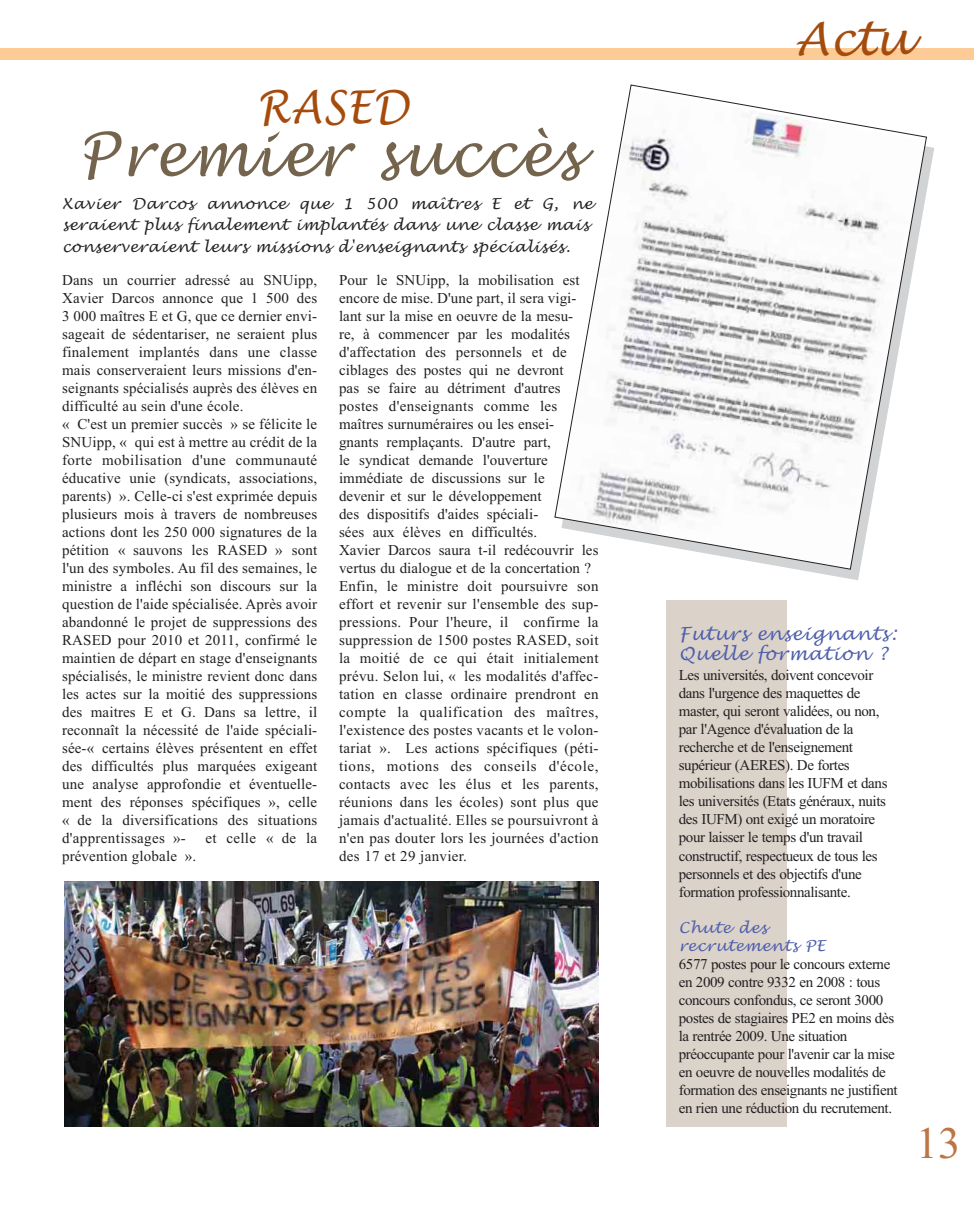
<style>
.page{position:relative;width:974px;height:1209px;background:#fff}
.page>*{position:absolute;margin:0;border:0;box-sizing:border-box;transform-origin:0 0}
.t1{font:italic 60px "Lucida Handwriting";letter-spacing:.05em;color:#74644d;scale:.94 1}
.t2{font:italic 45px "Lucida Handwriting";letter-spacing:.03em;color:#a54c0d;scale:.9 1}
.t3{font:italic 45px "Lucida Handwriting";color:#a44c0e}
.t4{font:45px "Times New Roman";color:#be7545}
.t5{font:italic 18px/19.5px "Lucida Handwriting";letter-spacing:.05em;color:#4e5fab}
.t6{font:15px/18px "Times New Roman";letter-spacing:.01em;color:#231f20}
.t7{font:15px/18px "Times New Roman";letter-spacing:-.025em;color:#231f20}
.t8{font:italic 15px/21.3px "Lucida Handwriting";letter-spacing:.045em;color:#231f20}
.t9{font:italic 15px/18px "Lucida Handwriting";letter-spacing:.05em;color:#4e5fab}
</style>
<div class="page">
<div style="left:1px;top:48px;width:973px;height:11px;background:#fdcb95"></div>
<div style="left:666px;top:600px;width:120px;height:526px;background:#dbd2ca"></div>
<img style="left:64px;top:881px;width:534px;height:245px">
<svg style="left:554px;top:84px;width:373px;height:486px"></svg>
<h2 class="t2" style="left:257px;top:85px;width:169px">RASED</h2>
<h1 class="t1" style="left:79px;top:124px;width:534px">Premier succès</h1>
<p class="t8" style="left:62px;top:194px;width:532px">Xavier Darcos annonce que 1 500 maîtres E et G, ne seraient plus finalement implantés dans une classe mais conserveraient leurs missions d'enseignants spécialisés.</p>
<p class="t6" style="left:62px;top:272px;width:257px">Dans un courrier adressé au SNUipp, Xavier Darcos annonce que 1 500 des 3 000 maîtres E et G, que ce dernier envi&shy;sageait de sédentariser, ne seraient plus finalement implantés dans une classe mais conserveraient leurs missions d'en&shy;seignants spécialisés auprès des élèves en difficulté au sein d'une école.<br>« C'est un premier succès » se félicite le SNUipp, « qui est à mettre au crédit de la forte mobilisation d'une communauté éducative unie (syndicats, associations, parents) ». Celle-ci s'est exprimée depuis plusieurs mois à travers de nombreuses actions dont les 250 000 signatures de la pétition « sauvons les RASED » sont l'un des symboles. Au fil des semaines, le ministre a infléchi son discours sur la question de l'aide spécialisée. Après avoir abandonné le projet de suppressions des RASED pour 2010 et 2011, confirmé le maintien de départ en stage d'enseignants spécialisés, le ministre revient donc dans les actes sur la moitié des suppressions des maitres E et G. Dans sa lettre, il reconnaît la nécessité de l'aide spéciali&shy;sée-« certains élèves présentent en effet des difficultés plus marquées exigeant une analyse approfondie et éventuelle&shy;ment des réponses spécifiques », celle « de la diversifications des situations d'apprentissages »-</p>
<p class="t6" style="left:205px;top:830px;width:113px">et celle « de la</p>
<p class="t6" style="left:62px;top:848px;width:136px">prévention globale ».</p>
<p class="t6" style="left:339px;top:272px;width:261px">Pour le SNUipp, la mobilisation est encore de mise. D'une part, il sera vigi&shy;lant sur la mise en oeuvre de la mesu-<br>re, à commencer par les modalités d'affectation des personnels et de ciblages des postes qui ne devront<br>pas se faire au détriment d'autres postes d'enseignants comme les maîtres surnuméraires ou les ensei-<br>gnants remplaçants. D'autre part,<br>le syndicat demande l'ouverture immédiate de discussions sur le<br>devenir et sur le développement<br>des dispositifs d'aides spéciali-<br>sées aux élèves en difficultés.<br>Xavier Darcos saura t-il redécouvrir les vertus du dialogue et de la concertation ?<br>Enfin, le ministre doit poursuivre son effort et revenir sur l'ensemble des sup&shy;pressions. Pour l'heure, il confirme la suppression de 1500 postes RASED, soit la moitié de ce qui était initialement prévu. Selon lui, « les modalités d'affec&shy;tation en classe ordinaire prendront en compte la qualification des maîtres, l'existence des postes vacants et le volon&shy;tariat ». Les actions spécifiques (péti&shy;tions, motions des conseils d'école, contacts avec les élus et les parents, réunions dans les écoles) sont plus que jamais d'actualité. Elles se poursuivront à n'en pas douter lors les journées d'action des 17 et 29 janvier.</p>
<h2 class="t3" style="left:795px;top:17px;width:116px">Actu</h2>
<p class="t5" style="left:679px;top:625px;width:219px">Futurs enseignants:<br>Quelle formation ?</p>
<p class="t7" style="left:679px;top:667px;width:210px">Les universités, doivent concevoir dans l'urgence des maquettes de master, qui seront validées, ou non, par l'Agence d'évaluation de la recherche et de l'enseignement supérieur (AERES). De fortes mobilisations dans les IUFM et dans les universités (Etats généraux, nuits des IUFM) ont exigé un moratoire pour laisser le temps d'un travail constructif, respectueux de tous les personnels et des objectifs d'une formation professionnalisante.</p>
<p class="t9" style="left:679px;top:919px;width:148px">Chute des recrutements PE</p>
<p class="t7" style="left:679px;top:956px;width:220px">6577 postes pour le concours externe en 2009 contre 9332 en 2008 : tous concours confondus, ce seront 3000 postes de stagiaires PE2 en moins dès la rentrée 2009. Une situation préoccupante pour l'avenir car la mise en oeuvre de nouvelles modalités de formation des enseignants ne justifient en rien une réduction du recrutement.</p>
<h2 class="t4" style="left:915px;top:1126px;width:46px">13</h2>
</div>
